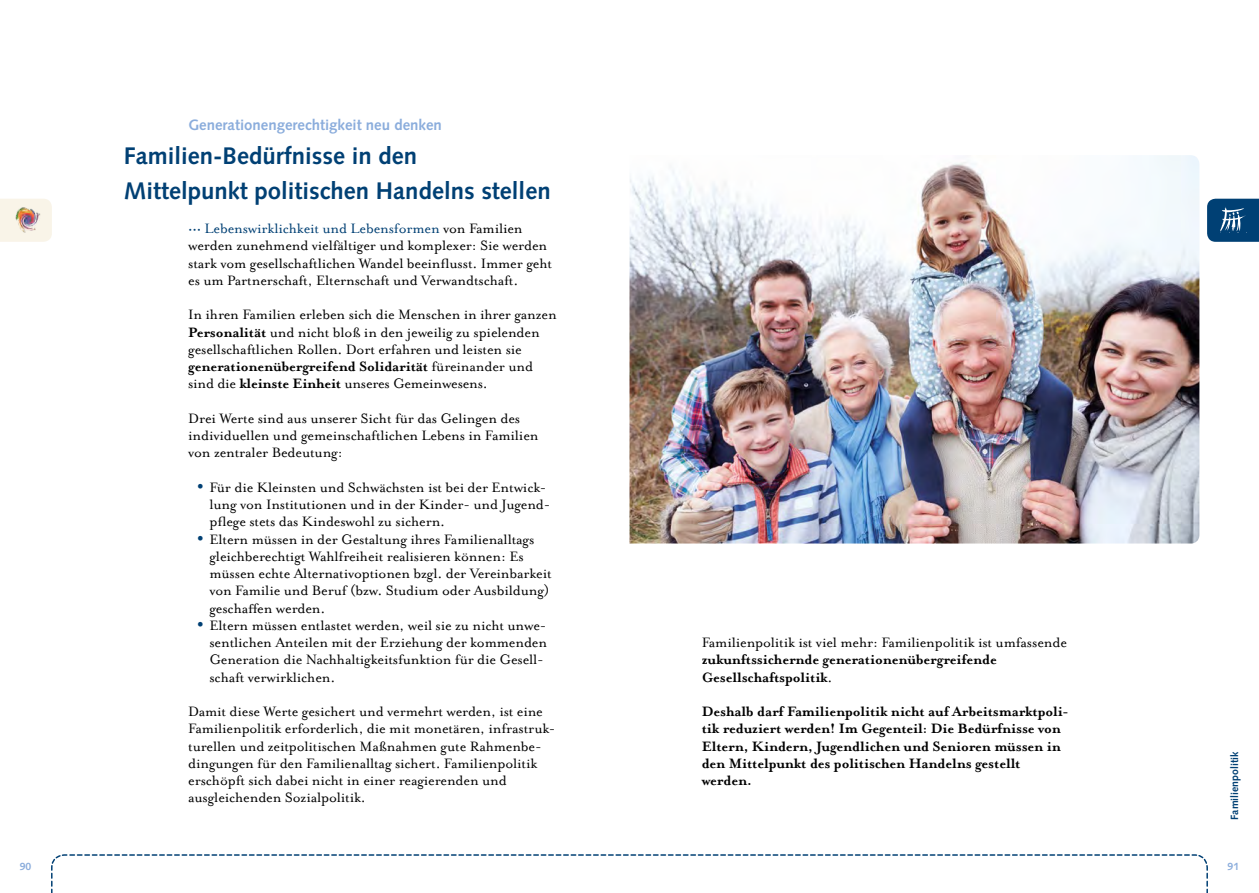
<style>
.page{position:relative;width:1259px;height:893px;background:#fff}
.page>*{position:absolute;margin:0;border:0;box-sizing:border-box;transform-origin:0 0}
.t1{font:700 24px/34.5px "Syntax LT Std";color:#004074}
.t2{font:15.75px/17.2px "Mrs Eaves Roman";letter-spacing:-.01em;color:#000}
.t3{font:700 15.75px/17.2px "Mrs Eaves";letter-spacing:-.01em;color:#000}
.t4{font:700 15px "Syntax LT Std";color:#8baddc}
.t5{font:700 10.5px "Syntax LT Std";color:#004074}
.t6{font:700 10.5px "Syntax LT Std";color:#8baddc}
.s1{font-family:"Mrs Eaves";font-weight:700;color:#004074}
.s2{color:#004074}
.s3{font-family:"Mrs Eaves";font-weight:700}
.s4{font-family:"Mrs Eaves Roman";font-weight:400}
</style>
<div class="page">
<img style="left:629px;top:155px;width:570px;height:388px">
<svg style="left:51px;top:854px;width:1157px;height:39px"></svg>
<div style="left:0;top:199px;width:52px;height:43px;background:#f9f4e8"></div>
<img style="left:16px;top:207px;width:25px;height:26px">
<svg style="left:1207px;top:199px;width:52px;height:43px"></svg>
<p class="t4" style="left:188px;top:116px;width:255px">Generationengerechtigkeit neu denken</p>
<h1 class="t1" style="left:124px;top:139px;width:428px">Familien-Bedürfnisse in den<br>Mittelpunkt politischen Handelns stellen</h1>
<p class="t2" style="left:188px;top:220px;width:365px"><span class="s1">···</span> <span class="s2">Lebenswirklichkeit und Lebensformen</span> von Familien werden zunehmend vielfältiger und komplexer: Sie werden stark vom gesellschaftlichen Wandel beeinflusst. Immer geht es um Partnerschaft, Elternschaft und Verwandtschaft.</p>
<p class="t2" style="left:188px;top:306px;width:370px">In ihren Familien erleben sich die Menschen in ihrer ganzen<br><span class="s3">Personalität</span> und nicht bloß in den jeweilig zu spielenden gesellschaftlichen Rollen. Dort erfahren und leisten sie</p>
<p class="t3" style="left:188px;top:358px;width:346px">generationenübergreifend Solidarität <span class="s4">füreinander und</span></p>
<p class="t2" style="left:188px;top:367px;width:333px;line-height:34.5px">sind die <span class="s3">kleinste Einheit</span> unseres Gemeinwesens.<br>Drei Werte sind aus unserer Sicht für das Gelingen des</p>
<p class="t2" style="left:188px;top:427px;width:352px">individuellen und gemeinschaftlichen Lebens in Familien von zentraler Bedeutung:</p>
<p class="t2" style="left:209px;top:479px;width:344px">Für die Kleinsten und Schwächsten ist bei der Entwick&shy;lung von Institutionen und in der Kinder- und Jugend&shy;pflege stets das Kindeswohl zu sichern.<br>Eltern müssen in der Gestaltung ihres Familienalltags gleichberechtigt Wahlfreiheit realisieren können: Es müssen echte Alternativoptionen bzgl. der Vereinbarkeit von Familie und Beruf (bzw. Studium oder Ausbildung) geschaffen werden.<br>Eltern müssen entlastet werden, weil sie zu nicht unwe&shy;sentlichen Anteilen mit der Erziehung der kommenden Generation die Nachhaltigkeitsfunktion für die Gesell&shy;schaft verwirklichen.</p>
<p class="t2" style="left:188px;top:703px;width:369px">Damit diese Werte gesichert und vermehrt werden, ist eine Familienpolitik erforderlich, die mit monetären, infrastruk&shy;turellen und zeitpolitischen Maßnahmen gute Rahmenbe&shy;dingungen für den Familienalltag sichert. Familienpolitik erschöpft sich dabei nicht in einer reagierenden und ausgleichenden Sozialpolitik.</p>
<p class="t2" style="left:702px;top:634px;width:367px">Familienpolitik ist viel mehr: Familienpolitik ist umfassende</p>
<p class="t3" style="left:702px;top:651px;width:296px">zukunftssichernde generationenübergreifende<br>Gesellschaftspolitik<span class="s4">.</span></p>
<p class="t3" style="left:702px;top:703px;width:368px">Deshalb darf Familienpolitik nicht auf Arbeitsmarktpoli&shy;tik reduziert werden! Im Gegenteil: Die Bedürfnisse von Eltern, Kindern, Jugendlichen und Senioren müssen in den Mittelpunkt des politischen Handelns gestellt werden.</p>
<p class="t5" style="left:1228px;top:820px;width:70px;rotate:-90deg">Familienpolitik</p>
<p class="t6" style="left:20px;top:860px;width:13px">90</p>
<p class="t6" style="left:1227px;top:860px;width:13px">91</p>
</div>
